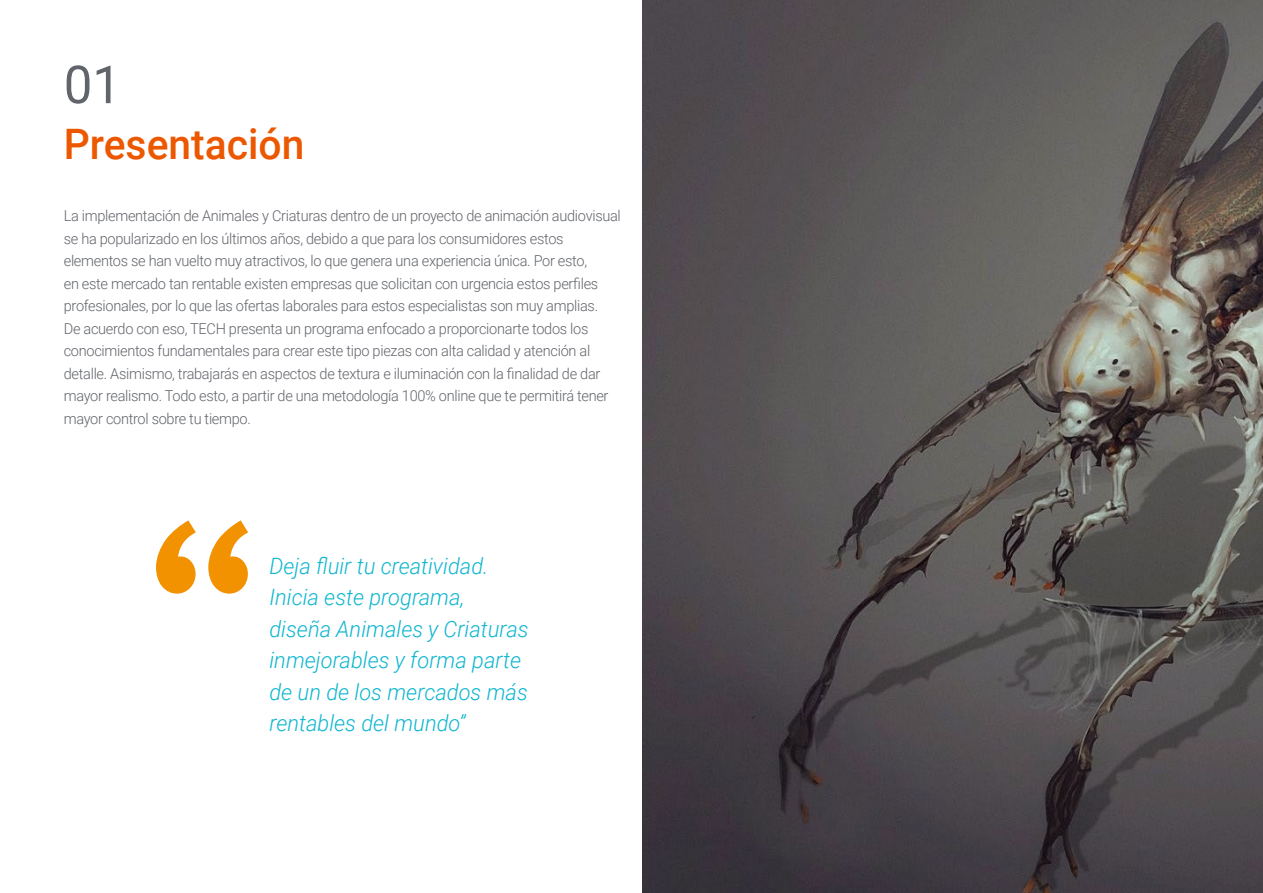
<style>
.page{position:relative;width:1263px;height:893px;background:#fff}
.page>*{position:absolute;margin:0;border:0;box-sizing:border-box;transform-origin:0 0}
.t1{font:52.5px "Roboto";color:#61646a}
.t2{font:500 42px "Roboto";color:#ec5800}
.t3{font:italic 300 22.5px/31.5px "Roboto";color:#0fb6cf}
.t4{font:300 15px/22.5px "Roboto";letter-spacing:-.02em;color:#61646a}
</style>
<div class="page">
<img style="left:642px;top:0;width:621px;height:893px">
<svg style="left:156px;top:520px;width:92px;height:74px"></svg>
<h1 class="t1" style="left:64px;top:48px;width:59px">01</h1>
<h2 class="t2" style="left:64px;top:115px;width:242px">Presentación</h2>
<p class="t4" style="left:64px;top:204px;width:559px">La implementación de Animales y Criaturas dentro de un proyecto de animación audiovisual se ha popularizado en los últimos años, debido a que para los consumidores estos elementos se han vuelto muy atractivos, lo que genera una experiencia única. Por esto,<br>en este mercado tan rentable existen empresas que solicitan con urgencia estos perfiles profesionales, por lo que las ofertas laborales para estos especialistas son muy amplias.<br>De acuerdo con eso, TECH presenta un programa enfocado a proporcionarte todos los conocimientos fundamentales para crear este tipo piezas con alta calidad y atención al detalle. Asimismo, trabajarás en aspectos de textura e iluminación con la finalidad de dar mayor realismo. Todo esto, a partir de una metodología 100% online que te permitirá tener mayor control sobre tu tiempo.</p>
<h3 class="t3" style="left:269px;top:549px;width:261px">Deja fluir tu creatividad.<br>Inicia este programa, diseña Animales y Criaturas inmejorables y forma parte de un de los mercados más rentables del mundo”</h3>
</div>
